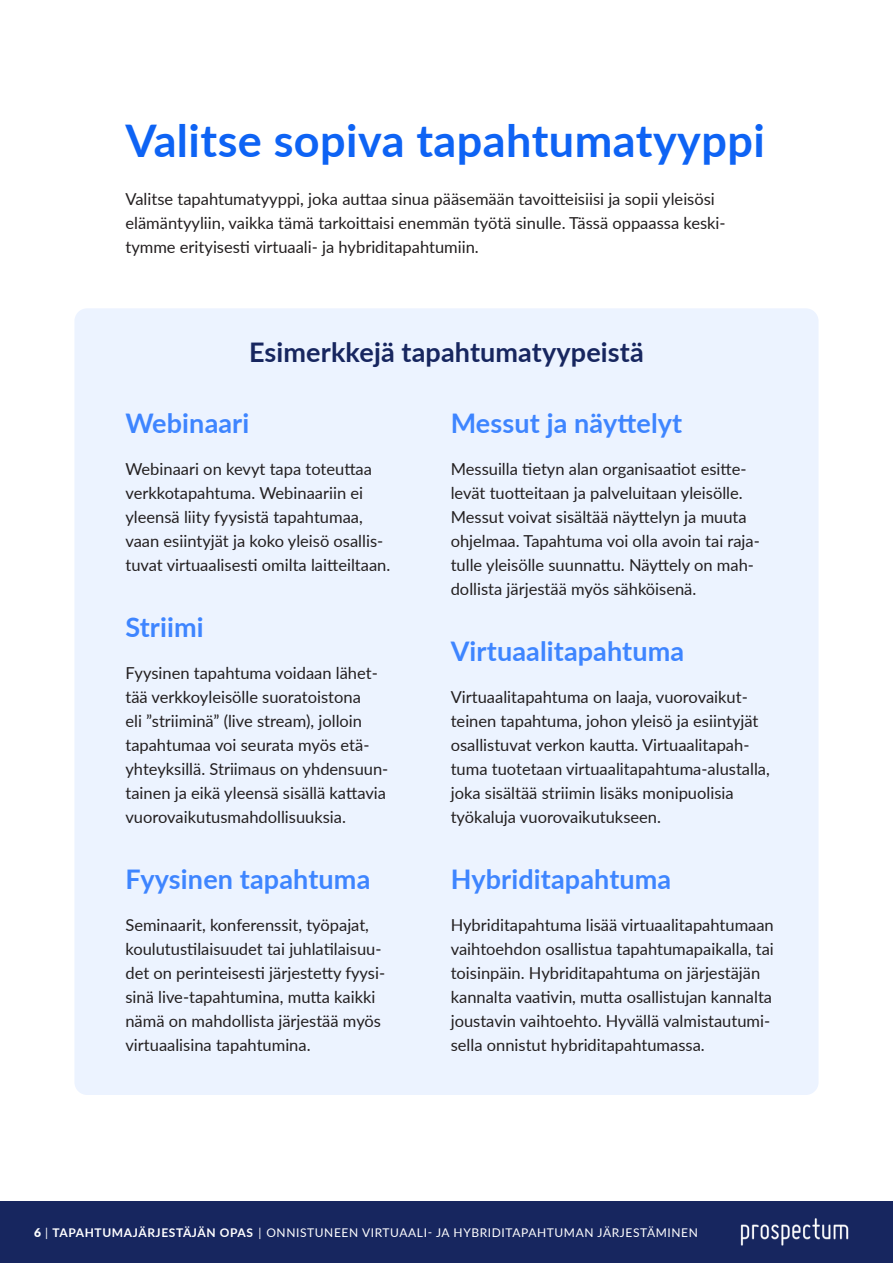
<style>
.page{position:relative;width:893px;height:1263px;background:#fff}
.page>*{position:absolute;margin:0;border:0;box-sizing:border-box;transform-origin:0 0}
.Otsikko{font:700 45px "Lato";letter-spacing:.01em;color:#0e63f4}
.Väliotsikko{font:700 27px "Lato";letter-spacing:.005em;color:#3e85ff}
.Väliotsikko-2{font:700 27px "Lato";letter-spacing:.005em;color:#17265f}
.Leipäteksti{font:16.5px/24px "Lato";color:#231f20}
.t1{font:12px "Lato";letter-spacing:.05em;color:#fff}
.s1{font-weight:900}
.s2{font-weight:700}
</style>
<div class="page">
<div style="left:0;top:1201px;width:893px;height:62px;background:#17265f"></div>
<img style="left:740px;top:1218px;width:109px;height:28px">
<div style="left:74px;top:308px;width:745px;height:787px;background:#ecf3ff;border-radius:13px"></div>
<p class="Otsikko" style="left:125px;top:108px;width:641px">Valitse sopiva tapahtumatyyppi</p>
<p class="Leipäteksti" style="left:125px;top:187px;width:602px">Valitse tapahtumatyyppi, joka auttaa sinua pääsemään tavoitteisiisi ja sopii yleisösi elämäntyyliin, vaikka tämä tarkoittaisi enemmän työtä sinulle. Tässä oppaassa keski&shy;tymme erityisesti virtuaali- ja hybriditapahtumiin.</p>
<p class="Väliotsikko-2" style="left:249px;top:332px;width:396px">Esimerkkejä tapahtumatyypeistä</p>
<p class="Väliotsikko" style="left:125px;top:403px;width:125px">Webinaari</p>
<p class="Leipäteksti" style="left:125px;top:456px;width:266px">Webinaari on kevyt tapa toteuttaa verkkotapahtuma. Webinaariin ei yleensä liity fyysistä tapahtumaa, vaan esiintyjät ja koko yleisö osallis&shy;tuvat virtuaalisesti omilta laitteiltaan.</p>
<p class="Väliotsikko" style="left:125px;top:607px;width:80px">Striimi</p>
<p class="Leipäteksti" style="left:125px;top:660px;width:264px">Fyysinen tapahtuma voidaan lähet&shy;tää verkkoyleisölle suoratoistona<br>eli ”striiminä” (live stream), jolloin tapahtumaa voi seurata myös etä&shy;yhteyksillä. Striimaus on yhdensuun&shy;tainen ja eikä yleensä sisällä kattavia vuorovaikutusmahdollisuuksia.</p>
<p class="Väliotsikko" style="left:125px;top:859px;width:246px">Fyysinen tapahtuma</p>
<p class="Leipäteksti" style="left:125px;top:912px;width:261px">Seminaarit, konferenssit, työpajat, koulutustilaisuudet tai juhlatilaisuu&shy;det on perinteisesti järjestetty fyysi&shy;sinä live-tapahtumina, mutta kaikki nämä on mahdollista järjestää myös virtuaalisina tapahtumina.</p>
<p class="Väliotsikko" style="left:451px;top:403px;width:233px">Messut ja näyttelyt</p>
<p class="Leipäteksti" style="left:451px;top:456px;width:311px">Messuilla tietyn alan organisaatiot esitte&shy;levät tuotteitaan ja palveluitaan yleisölle.<br>Messut voivat sisältää näyttelyn ja muuta ohjelmaa. Tapahtuma voi olla avoin tai raja&shy;tulle yleisölle suunnattu. Näyttely on mah&shy;dollista järjestää myös sähköisenä.</p>
<p class="Väliotsikko" style="left:451px;top:631px;width:235px">Virtuaalitapahtuma</p>
<p class="Leipäteksti" style="left:451px;top:684px;width:321px">Virtuaalitapahtuma on laaja, vuorovaikut&shy;teinen tapahtuma, johon yleisö ja esiintyjät osallistuvat verkon kautta. Virtuaalitapah&shy;tuma tuotetaan virtuaalitapahtuma-alustalla, joka sisältää striimin lisäks monipuolisia työkaluja vuorovaikutukseen.</p>
<p class="Väliotsikko" style="left:451px;top:859px;width:222px">Hybriditapahtuma</p>
<p class="Leipäteksti" style="left:451px;top:912px;width:325px">Hybriditapahtuma lisää virtuaalitapahtumaan vaihtoehdon osallistua tapahtumapaikalla, tai toisinpäin. Hybriditapahtuma on järjestäjän kannalta vaativin, mutta osallistujan kannalta joustavin vaihtoehto. Hyvällä valmistautumi&shy;sella onnistut hybriditapahtumassa.</p>
<p class="t1" style="left:34px;top:1223px;width:665px"><span class="s1">6</span> | <span class="s2">TAPAHTUMAJÄRJESTÄJÄN OPAS</span> | ONNISTUNEEN VIRTUAALI- JA HYBRIDITAPAHTUMAN JÄRJESTÄMINEN</p>
</div>
